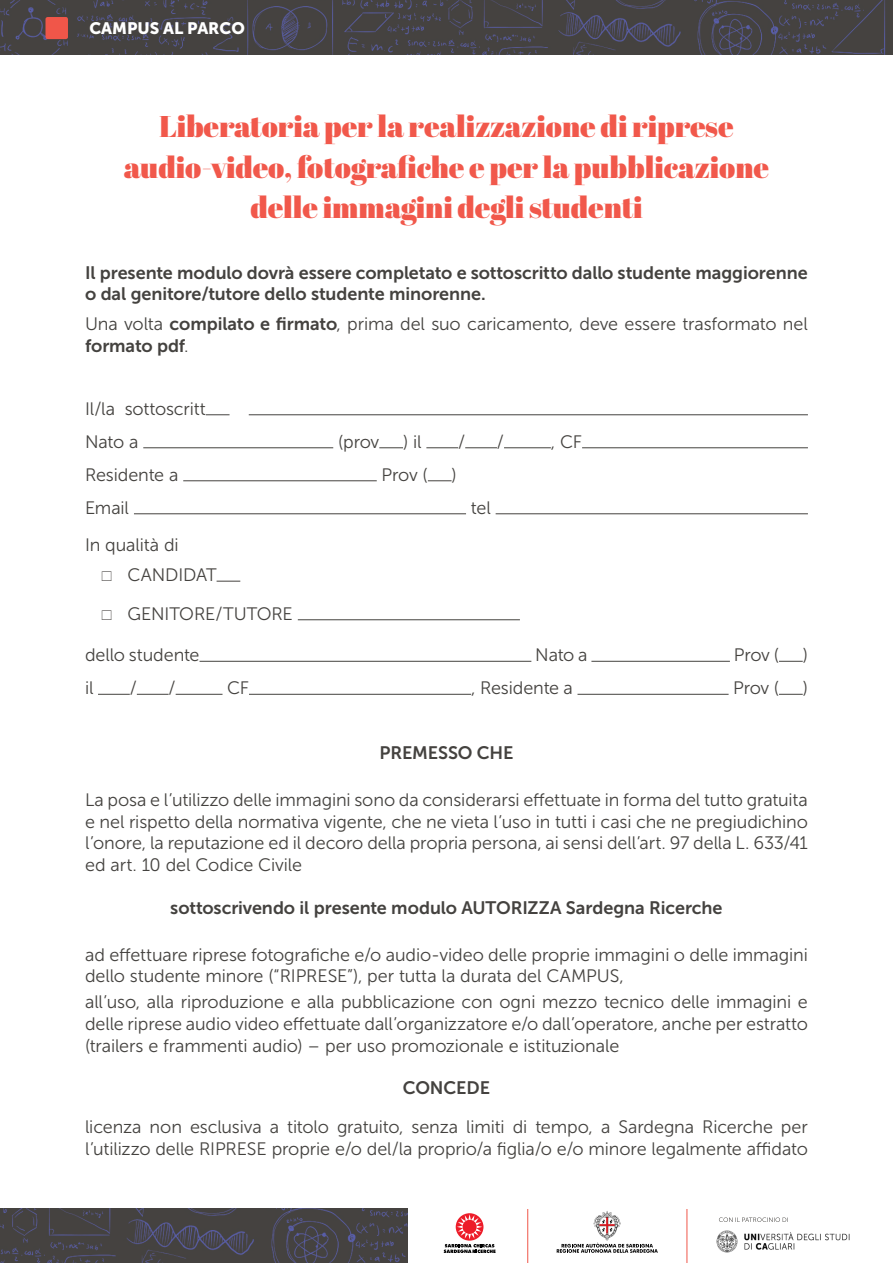
<style>
.page{position:relative;width:893px;height:1263px;background:#fff}
.page>*{position:absolute;margin:0;border:0;box-sizing:border-box;transform-origin:0 0}
.Testo{font:900 30px "Abril Display";color:#f1584b}
.Testo-2{font:18px/21.6px "Museo Sans 300";letter-spacing:-.005em;color:#44423f}
.Testo-3{font:18px/21.6px "Museo Sans 700";letter-spacing:-.005em;color:#44423f}
.Elenchi_puntati{font:18px "Museo Sans 300";letter-spacing:-.005em;color:#44423f}
.t1{font:16.5px "Museo Sans 900";color:#fff}
.s1{font-family:"Museo Sans 700"}
</style>
<div class="page">
<img style="left:0;top:0;width:893px;height:54px">
<div style="left:45px;top:17px;width:23px;height:22px;background:#f05649;border-radius:2px"></div>
<img style="left:0;top:1209px;width:408px;height:54px">
<svg style="left:444px;top:1213px;width:52px;height:40px"></svg>
<hr style="left:527px;top:1209px;width:1px;height:54px;background:#f05649">
<hr style="left:687px;top:1209px;width:1px;height:54px;background:#f05649">
<svg style="left:557px;top:1211px;width:101px;height:42px"></svg>
<img style="left:716px;top:1230px;width:134px;height:23px">
<svg style="left:719px;top:1217px;width:69px;height:5px"></svg>
<svg style="left:206px;top:414px;width:24px;height:1px"></svg>
<hr style="left:249px;top:414px;width:559px;height:1px;background:#44423f">
<hr style="left:143px;top:447px;width:190px;height:1px;background:#44423f">
<svg style="left:379px;top:447px;width:24px;height:1px"></svg>
<hr style="left:426px;top:447px;width:32px;height:1px;background:#44423f">
<hr style="left:465px;top:447px;width:32px;height:1px;background:#44423f">
<hr style="left:504px;top:447px;width:47px;height:1px;background:#44423f">
<hr style="left:582px;top:447px;width:226px;height:1px;background:#44423f">
<hr style="left:183px;top:480px;width:194px;height:1px;background:#44423f">
<svg style="left:428px;top:480px;width:24px;height:1px"></svg>
<hr style="left:134px;top:513px;width:332px;height:1px;background:#44423f">
<hr style="left:496px;top:513px;width:312px;height:1px;background:#44423f">
<svg style="left:217px;top:581px;width:23px;height:1px"></svg>
<hr style="left:298px;top:619px;width:222px;height:1px;background:#44423f">
<hr style="left:200px;top:661px;width:331px;height:1px;background:#44423f">
<hr style="left:591px;top:661px;width:139px;height:1px;background:#44423f">
<svg style="left:779px;top:661px;width:24px;height:1px"></svg>
<hr style="left:98px;top:694px;width:32px;height:1px;background:#44423f">
<hr style="left:137px;top:694px;width:32px;height:1px;background:#44423f">
<hr style="left:176px;top:694px;width:47px;height:1px;background:#44423f">
<hr style="left:249px;top:694px;width:222px;height:1px;background:#44423f">
<hr style="left:577px;top:694px;width:152px;height:1px;background:#44423f">
<svg style="left:779px;top:694px;width:24px;height:1px"></svg>
<p class="t1" style="left:89px;top:19px;width:157px">CAMPUS AL PARCO</p>
<p class="Testo" style="left:159px;top:105px;width:575px">Liberatoria per la realizzazione di riprese</p>
<p class="Testo" style="left:124px;top:146px;width:647px">audio-video, fotografiche e per la pubblicazione</p>
<p class="Testo" style="left:250px;top:186px;width:394px">delle immagini degli studenti</p>
<p class="Testo-3" style="left:85px;top:261px;width:724px">Il presente modulo dovrà essere completato e sottoscritto dallo studente maggiorenne o dal genitore/tutore dello studente minorenne.</p>
<p class="Testo-2" style="left:85px;top:313px;width:724px">Una volta <span class="s1">compilato e firmato</span>, prima del suo caricamento, deve essere trasformato nel <span class="s1">formato pdf</span>.</p>
<p class="Testo-2" style="left:85px;top:392px;width:122px;line-height:33px">Il/la sottoscritt<br>Nato a</p>
<p class="Testo-2" style="left:338px;top:431px;width:43px">(prov</p>
<p class="Testo-2" style="left:403px;top:431px;width:20px">) il</p>
<p class="Testo-2" style="left:458px;top:431px;width:9px">/</p>
<p class="Testo-2" style="left:497px;top:431px;width:9px">/</p>
<p class="Testo-2" style="left:551px;top:431px;width:33px">, CF</p>
<p class="Testo-2" style="left:85px;top:464px;width:95px">Residente a</p>
<p class="Testo-2" style="left:382px;top:464px;width:48px">Prov (</p>
<p class="Testo-2" style="left:452px;top:464px;width:7px">)</p>
<p class="Testo-2" style="left:85px;top:497px;width:46px">Email</p>
<p class="Testo-2" style="left:471px;top:497px;width:21px">tel</p>
<p class="Testo-2" style="left:85px;top:534px;width:95px">In qualità di</p>
<p class="Elenchi_puntati" style="left:128px;top:565px;width:91px">CANDIDAT</p>
<p class="Elenchi_puntati" style="left:128px;top:604px;width:167px">GENITORE/TUTORE</p>
<p class="Testo-2" style="left:85px;top:645px;width:116px">dello studente</p>
<p class="Testo-2" style="left:535px;top:645px;width:54px">Nato a</p>
<p class="Testo-2" style="left:734px;top:645px;width:47px">Prov (</p>
<p class="Testo-2" style="left:803px;top:645px;width:7px">)</p>
<p class="Testo-2" style="left:85px;top:678px;width:10px">il</p>
<p class="Testo-2" style="left:130px;top:678px;width:9px">/</p>
<p class="Testo-2" style="left:169px;top:678px;width:9px">/</p>
<p class="Testo-2" style="left:227px;top:678px;width:23px">CF</p>
<p class="Testo-2" style="left:471px;top:678px;width:103px">, Residente a</p>
<p class="Testo-2" style="left:733px;top:678px;width:47px">Prov (</p>
<p class="Testo-2" style="left:803px;top:678px;width:7px">)</p>
<p class="Testo-3" style="left:379px;top:742px;width:135px">PREMESSO CHE</p>
<p class="Testo-2" style="left:85px;top:789px;width:724px;text-align:justify">La posa e l’utilizzo delle immagini sono da considerarsi effettuate in forma del tutto gratuita e nel rispetto della normativa vigente, che ne vieta l’uso in tutti i casi che ne pregiudichino l’onore, la reputazione ed il decoro della propria persona, ai sensi dell’art. 97 della L. 633/41 ed art. 10 del Codice Civile</p>
<p class="Testo-3" style="left:170px;top:897px;width:554px">sottoscrivendo il presente modulo AUTORIZZA Sardegna Ricerche</p>
<p class="Testo-2" style="left:85px;top:944px;width:724px">ad effettuare riprese fotografiche e/o audio-video delle proprie immagini o delle immagini dello studente minore (“RIPRESE”), per tutta la durata del CAMPUS,</p>
<p class="Testo-2" style="left:85px;top:991px;width:724px;text-align:justify">all’uso, alla riproduzione e alla pubblicazione con ogni mezzo tecnico delle immagini e delle riprese audio video effettuate dall’organizzatore e/o dall’operatore, anche per estratto (trailers e frammenti audio) – per uso promozionale e istituzionale</p>
<p class="Testo-3" style="left:403px;top:1077px;width:89px">CONCEDE</p>
<p class="Testo-2" style="left:85px;top:1116px;width:724px">licenza non esclusiva a titolo gratuito, senza limiti di tempo, a Sardegna Ricerche per l’utilizzo delle RIPRESE proprie e/o del/la proprio/a figlia/o e/o minore legalmente affidato</p>
</div>
